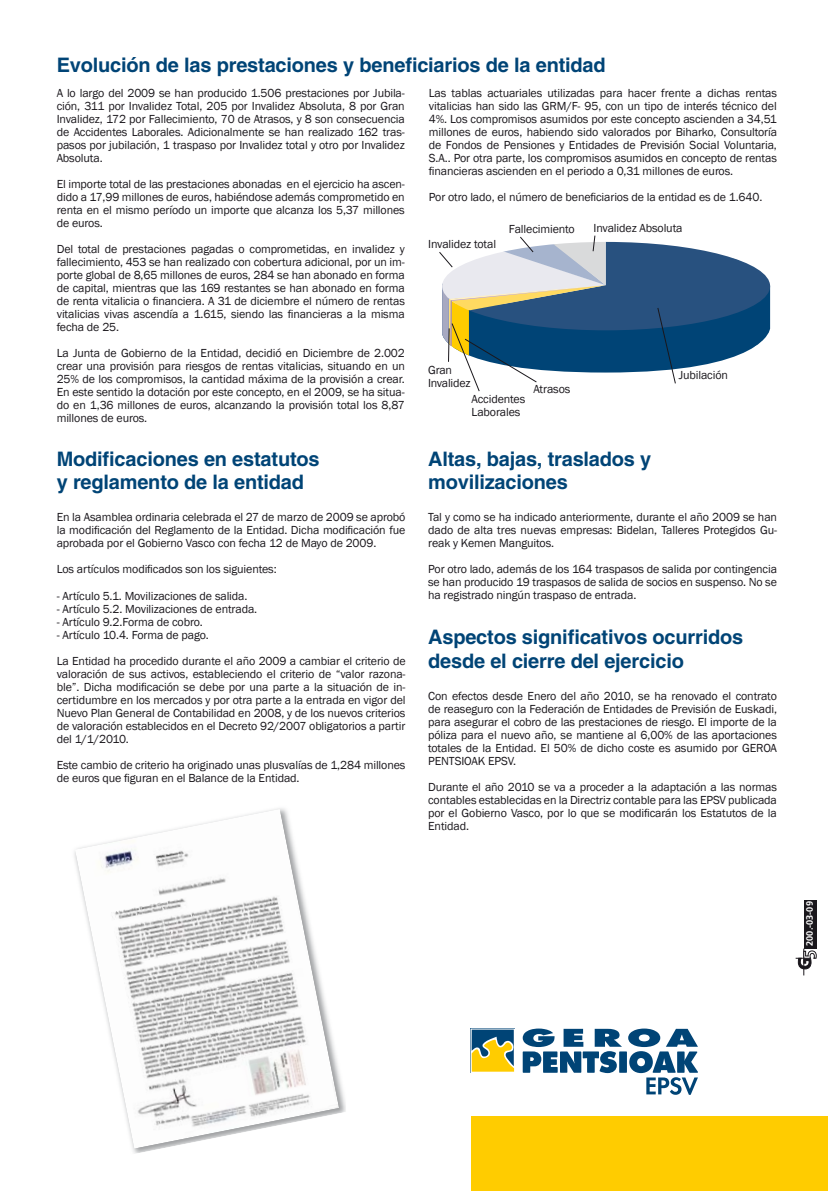
<style>
.page{position:relative;width:828px;height:1191px;background:#fff}
.page>*{position:absolute;margin:0;border:0;box-sizing:border-box;transform-origin:0 0}
.t1{font:700 20px/23.6px "Helvetica";letter-spacing:-.01em;color:#004476}
.t2{font:12px/13px "Franklin Gothic";letter-spacing:-.01em;color:#1a171c;text-align:justify}
.t3{font:700 9.2px "Frutiger";color:#fff}
</style>
<div class="page">
<svg style="left:795px;top:948px;width:21px;height:27px"></svg>
<div style="left:803px;top:900px;width:13px;height:48px;background:#1a171c"></div>
<svg style="left:470px;top:1028px;width:45px;height:45px;background:#9fa25c"></svg>
<svg style="left:523px;top:1028px;width:99px;height:45px"></svg>
<div style="left:619px;top:1051px;width:8px;height:21px;background:#004476"></div>
<svg style="left:628px;top:1028px;width:70px;height:66px"></svg>
<img style="left:75px;top:809px;width:264px;height:339px">
<div style="left:471px;top:1116px;width:357px;height:75px;background:#fc0"></div>
<svg style="left:439px;top:235px;width:331px;height:157px"></svg>
<h1 class="t1" style="left:57px;top:55px;width:550px">Evolución de las prestaciones y beneficiarios de la entidad</h1>
<p class="t2" style="left:57px;top:86px;width:350px">A lo largo del 2009 se han producido 1.506 prestaciones por Jubila&shy;ción, 311 por Invalidez Total, 205 por Invalidez Absoluta, 8 por Gran Invalidez, 172 por Fallecimiento, 70 de Atrasos, y 8 son consecuencia de Accidentes Laborales. Adicionalmente se han realizado 162 tras&shy;pasos por jubilación, 1 traspaso por Invalidez total y otro por Invalidez Absoluta.</p>
<p class="t2" style="left:57px;top:177px;width:350px">El importe total de las prestaciones abonadas en el ejercicio ha ascen&shy;dido a 17,99 millones de euros, habiéndose además comprometido en renta en el mismo período un importe que alcanza los 5,37 millones de euros.</p>
<p class="t2" style="left:57px;top:242px;width:350px">Del total de prestaciones pagadas o comprometidas, en invalidez y fallecimiento, 453 se han realizado con cobertura adicional, por un im&shy;porte global de 8,65 millones de euros, 284 se han abonado en forma de capital, mientras que las 169 restantes se han abonado en forma de renta vitalicia o financiera. A 31 de diciembre el número de rentas vitalicias vivas ascendía a 1.615, siendo las financieras a la misma fecha de 25.</p>
<p class="t2" style="left:57px;top:346px;width:350px">La Junta de Gobierno de la Entidad, decidió en Diciembre de 2.002 crear una provisión para riesgos de rentas vitalicias, situando en un 25% de los compromisos, la cantidad máxima de la provisión a crear.<br>En este sentido la dotación por este concepto, en el 2009, se ha situa&shy;do en 1,36 millones de euros, alcanzando la provisión total los 8,87 millones de euros.</p>
<p class="t2" style="left:429px;top:86px;width:350px">Las tablas actuariales utilizadas para hacer frente a dichas rentas vitalicias han sido las GRM/F- 95, con un tipo de interés técnico del 4%. Los compromisos asumidos por este concepto ascienden a 34,51 millones de euros, habiendo sido valorados por Biharko, Consultoría de Fondos de Pensiones y Entidades de Previsión Social Voluntaria, S.A.. Por otra parte, los compromisos asumidos en concepto de rentas financieras ascienden en el periodo a 0,31 millones de euros.</p>
<p class="t2" style="left:429px;top:190px;width:335px">Por otro lado, el número de beneficiarios de la entidad es de 1.640.</p>
<p class="t2" style="left:428px;top:238px;width:69px">Invalidez total</p>
<p class="t2" style="left:509px;top:222px;width:67px">Fallecimiento</p>
<p class="t2" style="left:593px;top:221px;width:91px">Invalidez Absoluta</p>
<p class="t2" style="left:428px;top:364px;width:44px">Gran<br>Invalidez</p>
<p class="t2" style="left:533px;top:382px;width:38px">Atrasos</p>
<p class="t2" style="left:679px;top:369px;width:51px">Jubilación</p>
<p class="t2" style="left:471px;top:392px;width:55px">Accidentes<br>Laborales</p>
<h1 class="t1" style="left:57px;top:449px;width:264px">Modificaciones en estatutos y reglamento de la entidad</h1>
<h1 class="t1" style="left:428px;top:449px;width:225px">Altas, bajas, traslados y movilizaciones</h1>
<p class="t2" style="left:57px;top:511px;width:350px">En la Asamblea ordinaria celebrada el 27 de marzo de 2009 se aprobó la modificación del Reglamento de la Entidad. Dicha modificación fue aprobada por el Gobierno Vasco con fecha 12 de Mayo de 2009.</p>
<p class="t2" style="left:57px;top:563px;width:221px">Los artículos modificados son los siguientes:</p>
<p class="t2" style="left:57px;top:589px;width:192px">- Artículo 5.1. Movilizaciones de salida.</p>
<p class="t2" style="left:57px;top:602px;width:202px">- Artículo 5.2. Movilizaciones de entrada.</p>
<p class="t2" style="left:57px;top:615px;width:148px">- Artículo 9.2.Forma de cobro.</p>
<p class="t2" style="left:57px;top:621px;width:350px;line-height:26px">- Artículo 10.4. Forma de pago.<br>La Entidad ha procedido durante el año 2009 a cambiar el criterio de</p>
<p class="t2" style="left:57px;top:667px;width:350px">valoración de sus activos, estableciendo el criterio de “valor razona&shy;ble”. Dicha modificación se debe por una parte a la situación de in&shy;certidumbre en los mercados y por otra parte a la entrada en vigor del Nuevo Plan General de Contabilidad en 2008, y de los nuevos criterios de valoración establecidos en el Decreto 92/2007 obligatorios a partir del 1/1/2010.</p>
<p class="t2" style="left:57px;top:758px;width:350px">Este cambio de criterio ha originado unas plusvalías de 1,284 millones de euros que figuran en el Balance de la Entidad.</p>
<p class="t2" style="left:428px;top:511px;width:350px">Tal y como se ha indicado anteriormente, durante el año 2009 se han dado de alta tres nuevas empresas: Bidelan, Talleres Protegidos Gu&shy;reak y Kemen Manguitos.</p>
<p class="t2" style="left:428px;top:563px;width:350px">Por otro lado, además de los 164 traspasos de salida por contingencia se han producido 19 traspasos de salida de socios en suspenso. No se ha registrado ningún traspaso de entrada.</p>
<h1 class="t1" style="left:428px;top:627px;width:316px">Aspectos significativos ocurridos desde el cierre del ejercicio</h1>
<p class="t2" style="left:428px;top:689px;width:350px">Con efectos desde Enero del año 2010, se ha renovado el contrato de reaseguro con la Federación de Entidades de Previsión de Euskadi, para asegurar el cobro de las prestaciones de riesgo. El importe de la póliza para el nuevo año, se mantiene al 6,00% de las aportaciones totales de la Entidad. El 50% de dicho coste es asumido por GEROA PENTSIOAK EPSV.</p>
<p class="t2" style="left:428px;top:780px;width:350px">Durante el año 2010 se va a proceder a la adaptación a las normas contables establecidas en la Directriz contable para las EPSV publicada por el Gobierno Vasco, por lo que se modificarán los Estatutos de la Entidad.</p>
<p class="t3" style="left:806px;top:945px;width:46px;rotate:-90deg">200.-03-09</p>
</div>
